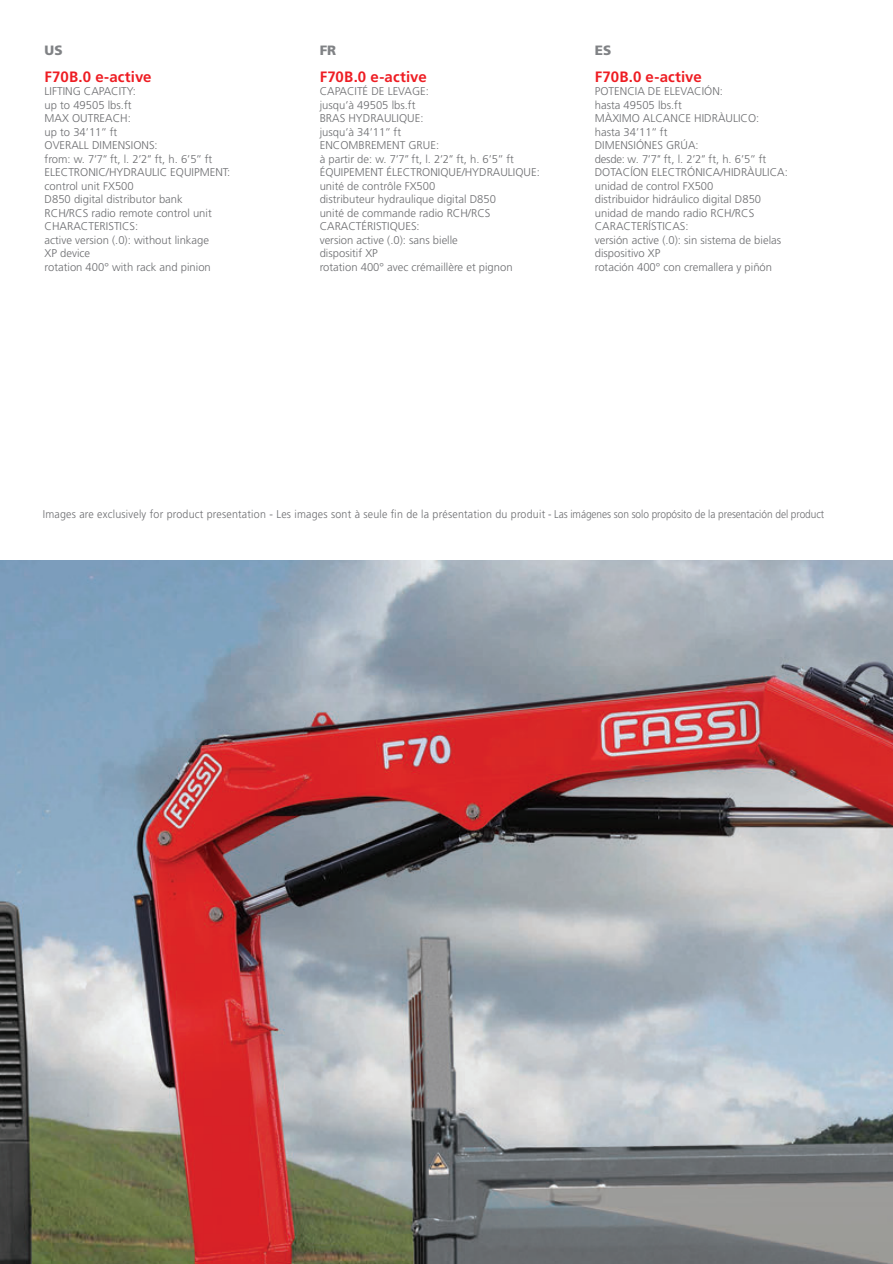
<style>
.page{position:relative;width:893px;height:1264px;background:#fff}
.page>*{position:absolute;margin:0;border:0;box-sizing:border-box;transform-origin:0 0}
.t1{font:700 15px "Frutiger";letter-spacing:.005em;color:#ee1d23}
.t2{font:900 13.5px "Frutiger";color:#808285}
.t3{font:300 11.25px/13.5px "Frutiger";color:#6c6d70}
.t4{font:300 11.25px "Frutiger";letter-spacing:.02em;color:#6c6d70;scale:.95 1}
</style>
<div class="page">
<img style="left:0;top:560px;width:892px;height:704px">
<p class="t2" style="left:45px;top:42px;width:19px">US</p>
<h1 class="t1" style="left:45px;top:68px;width:108px">F70B.0 e-active</h1>
<p class="t3" style="left:45px;top:85px;width:187px">LIFTING CAPACITY:<br>up to 49505 lbs.ft<br>MAX OUTREACH:<br>up to 34’11’’ ft<br>OVERALL DIMENSIONS:<br>from: w. 7’7’’ ft, l. 2’2’’ ft, h. 6’5’’ ft<br>ELECTRONIC/HYDRAULIC EQUIPMENT: control unit FX500<br>D850 digital distributor bank<br>RCH/RCS radio remote control unit<br>CHARACTERISTICS:<br>active version (.0): without linkage<br>XP device<br>rotation 400° with rack and pinion</p>
<p class="t2" style="left:320px;top:42px;width:18px">FR</p>
<h1 class="t1" style="left:320px;top:68px;width:108px">F70B.0 e-active</h1>
<p class="t3" style="left:320px;top:85px;width:222px">CAPACITÉ DE LEVAGE:<br>jusqu’à 49505 lbs.ft<br>BRAS HYDRAULIQUE:<br>jusqu’à 34’11’’ ft<br>ENCOMBREMENT GRUE:<br>à partir de: w. 7’7’’ ft, l. 2’2’’ ft, h. 6’5’’ ft<br>ÉQUIPEMENT ÉLECTRONIQUE/HYDRAULIQUE: unité de contrôle FX500<br>distributeur hydraulique digital D850<br>unité de commande radio RCH/RCS<br>CARACTÉRISTIQUES:<br>version active (.0): sans bielle<br>dispositif XP<br>rotation 400° avec crémaillère et pignon</p>
<p class="t2" style="left:594px;top:42px;width:18px">ES</p>
<h1 class="t1" style="left:594px;top:68px;width:108px">F70B.0 e-active</h1>
<p class="t3" style="left:594px;top:85px;width:195px">POTENCIA DE ELEVACIÓN:<br>hasta 49505 lbs.ft<br>MÀXIMO ALCANCE HIDRÀULICO:<br>hasta 34’11’’ ft<br>DIMENSIÓNES GRÚA:<br>desde: w. 7’7’’ ft, l. 2’2’’ ft, h. 6’5’’ ft<br>DOTACÍON ELECTRÓNICA/HIDRÀULICA: unidad de control FX500<br>distribuidor hidráulico digital D850 unidad de mando radio RCH/RCS<br>CARACTERÍSTICAS:<br>versión active (.0): sin sistema de bielas dispositivo XP<br>rotación 400° con cremallera y piñón</p>
<p class="t4" style="left:43px;top:507px;width:824px">Images are exclusively for product presentation - Les images sont à seule fin de la présentation du produit - Las imágenes son solo propósito de la presentación del product</p>
</div>
